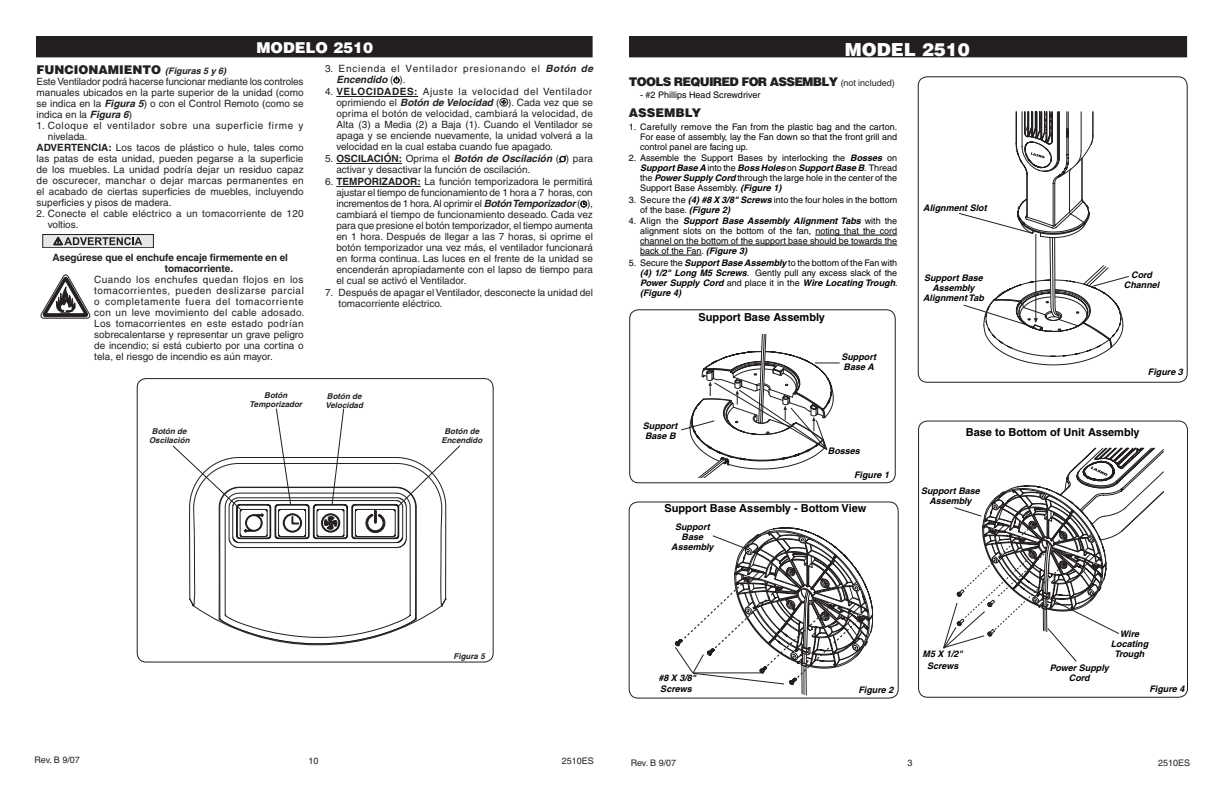
<style>
.page{position:relative;width:1224px;height:792px;background:#fff}
.page>*{position:absolute;margin:0;border:0;box-sizing:border-box;transform-origin:0 0}
.t1{font:900 18px "Helvetica";color:#fff}
.t2{font:900 15px "Helvetica";color:#fff}
.t3{font:900 12px "Helvetica";letter-spacing:-.06em;color:#231f20}
.t4{font:900 12px "Helvetica";color:#231f20}
.t5{font:700 11px "Helvetica";color:#000}
.t6{font:10px/11px "Helvetica";color:#231f20;text-align:justify}
.t7{font:700 10px/11px "Helvetica";letter-spacing:-.01em;color:#231f20}
.t8{font:10px/11px "Helvetica";letter-spacing:.055em;color:#231f20}
.t9{font:10px/11px "Helvetica";letter-spacing:.02em;color:#231f20}
.t10{font:10px/11px "Helvetica";letter-spacing:.075em;color:#231f20}
.text_with_numbers{font:9px/10px "Helvetica";color:#000;text-align:justify}
.t11{font:italic 700 9px/10px "Helvetica";color:#000;text-align:center}
.t12{font:9px "Helvetica";color:#231f20}
.t13{font:italic 700 8px/8.5px "Helvetica";color:#231f20;text-align:center}
.s1{font-weight:700;font-style:italic;font-size:9px}
.s2{font-weight:700;font-style:italic}
.s3{font-weight:700}
.s4{font-weight:400;font-size:9px}
</style>
<div class="page">
<div style="left:36px;top:36px;width:556px;height:21px;background:#231f20"></div>
<svg style="left:40px;top:275px;width:51px;height:44px"></svg>
<div style="left:42px;top:234px;width:112px;height:14px;background:#545151"></div>
<div style="left:43px;top:235px;width:110px;height:13px;background:#e6e7e9"></div>
<div style="left:43px;top:234px;width:111px;height:14px;border:1px solid #231f20"></div>
<svg style="left:54px;top:237px;width:88px;height:8px"></svg>
<div style="left:630px;top:36px;width:557px;height:21px;background:#231f20"></div>
<hr style="left:815px;top:235px;width:82px;height:1px;background:#000">
<hr style="left:640px;top:245px;width:257px;height:1px;background:#000">
<hr style="left:640px;top:255px;width:62px;height:1px;background:#000">
<svg style="left:394px;top:76px;width:5px;height:7px"></svg>
<hr style="left:336px;top:96px;width:82px;height:1px;background:#231f20">
<svg style="left:502px;top:100px;width:4px;height:4px"></svg>
<div style="left:500px;top:98px;width:8px;height:8px;border:1px solid #231f20;border-radius:50%"></div>
<hr style="left:336px;top:163px;width:66px;height:1px;background:#231f20">
<svg style="left:559px;top:156px;width:7px;height:6px"></svg>
<hr style="left:336px;top:186px;width:85px;height:1px;background:#231f20">
<svg style="left:580px;top:201px;width:7px;height:6px"></svg>
<svg style="left:629px;top:502px;width:270px;height:196px"></svg>
<svg style="left:675px;top:527px;width:199px;height:172px"></svg>
<svg style="left:712px;top:483px;width:122px;height:1px"></svg>
<svg style="left:688px;top:483px;width:22px;height:1px"></svg>
<svg style="left:629px;top:309px;width:267px;height:174px"></svg>
<svg style="left:681px;top:330px;width:159px;height:151px"></svg>
<svg style="left:918px;top:421px;width:270px;height:276px"></svg>
<svg style="left:943px;top:448px;width:221px;height:214px"></svg>
<svg style="left:918px;top:76px;width:270px;height:306px"></svg>
<svg style="left:959px;top:111px;width:170px;height:254px"></svg>
<svg style="left:136px;top:378px;width:358px;height:284px"></svg>
<svg style="left:172px;top:408px;width:289px;height:238px"></svg>
<p class="t2" style="left:256px;top:38px;width:118px">MODELO 2510</p>
<p class="t4" style="left:37px;top:62px;width:191px">FUNCIONAMIENTO <span class="s1">(Figuras 5 y 6)</span></p>
<p class="t6" style="left:37px;top:76px;width:269px">Este Ventilador podrá hacerse funcionar mediante los controles manuales ubicados en la parte superior de la unidad (como se indica en la <span class="s2">Figura 5</span>) o con el Control Remoto (como se indica en la <span class="s2">Figura 6</span>)</p>
<p class="t8" style="left:48px;top:120px;width:257px;text-indent:-11px">1. Coloque el ventilador sobre una superficie firme y nivelada.</p>
<p class="t6" style="left:37px;top:142px;width:269px"><span class="s3">ADVERTENCIA:</span> Los tacos de plástico o hule, tales como las patas de esta unidad, pueden pegarse a la superficie de los muebles. La unidad podría dejar un residuo capaz de oscurecer, manchar o dejar marcas permanentes en el acabado de ciertas superficies de muebles, incluyendo superficies y pisos de madera.</p>
<p class="t9" style="left:48px;top:208px;width:257px;text-indent:-11px">2. Conecte el cable eléctrico a un tomacorriente de 120 voltios.</p>
<p class="t7" style="left:165px;top:252px;width:124px;text-indent:-113px">Asegúrese que el enchufe encaje firmemente en el tomacorriente.</p>
<p class="t6" style="left:94px;top:274px;width:211px">Cuando los enchufes quedan flojos en los tomacorrientes, pueden deslizarse parcial o completamente fuera del tomacorriente con un leve movimiento del cable adosado.<br>Los tomacorrientes en este estado podrían sobrecalentarse y representar un grave peligro de incendio; si está cubierto por una cortina o tela, el riesgo de incendio es aún mayor.</p>
<p class="t10" style="left:336px;top:63px;width:258px;text-indent:-11px">3. Encienda el Ventilador presionando el <span class="s2">Botón de<br>Encendido</span> ( ).</p>
<p class="t6" style="left:336px;top:86px;width:258px;text-indent:-11px">4. <span class="s3">VELOCIDADES:</span> Ajuste la velocidad del Ventilador oprimiendo el <span class="s2">Botón de Velocidad</span> ( ). Cada vez que se oprima el botón de velocidad, cambiará la velocidad, de Alta (3) a Media (2) a Baja (1). Cuando el Ventilador se apaga y se enciende nuevamente, la unidad volverá a la velocidad en la cual estaba cuando fue apagado.</p>
<p class="t6" style="left:336px;top:153px;width:258px;text-indent:-11px">5. <span class="s3">OSCILACIÓN:</span> Oprima el <span class="s2">Botón de Oscilación</span> ( ) para activar y desactivar la función de oscilación.</p>
<p class="t6" style="left:336px;top:176px;width:258px;text-indent:-11px">6. <span class="s3">TEMPORIZADOR:</span> La función temporizadora le permitirá ajustar el tiempo de funcionamiento de 1 hora a 7 horas, con incrementos de 1 hora. Al oprimir el <span class="s2">Botón Temporizador</span> ( ), cambiará el tiempo de funcionamiento deseado. Cada vez para que presione el botón temporizador, el tiempo aumenta en 1 hora. Después de llegar a las 7 horas, si oprime el botón temporizador una vez más, el ventilador funcionará en forma continua. Las luces en el frente de la unidad se encenderán apropiadamente con el lapso de tiempo para el cual se activó el Ventilador.</p>
<p class="t6" style="left:339px;top:287px;width:256px;text-indent:-14px">7. Después de apagar el Ventilador, desconecte la unidad del tomacorriente eléctrico.</p>
<p class="t13" style="left:264px;top:391px;width:25px">Botón</p>
<p class="t13" style="left:250px;top:400px;width:54px">Temporizador</p>
<p class="t13" style="left:326px;top:392px;width:39px;text-align:left">Botón de<br>Velocidad</p>
<p class="t13" style="left:149px;top:427px;width:42px">Botón de<br>Oscilación</p>
<p class="t13" style="left:441px;top:427px;width:42px">Botón de<br>Encendido</p>
<p class="t13" style="left:454px;top:652px;width:33px">Figura 5</p>
<p class="t1" style="left:845px;top:38px;width:127px">MODEL 2510</p>
<p class="t3" style="left:629px;top:74px;width:267px">TOOLS REQUIRED FOR ASSEMBLY <span class="s4">(not included)</span></p>
<p class="text_with_numbers" style="left:640px;top:90px;width:122px">- #2 Phillips Head Screwdriver</p>
<p class="t4" style="left:629px;top:105px;width:74px">ASSEMBLY</p>
<p class="text_with_numbers" style="left:640px;top:122px;width:259px;text-indent:-11px">1. Carefully remove the Fan from the plastic bag and the carton.<br>For ease of assembly, lay the Fan down so that the front grill and control panel are facing up.</p>
<p class="text_with_numbers" style="left:640px;top:153px;width:259px;text-indent:-11px">2. Assemble the Support Bases by interlocking the <span class="s2">Bosses</span> on <span class="s2">Support Base A</span> into the <span class="s2">Boss Holes</span> on <span class="s2">Support Base B</span>. Thread the <span class="s2">Power Supply Cord</span> through the large hole in the center of the Support Base Assembly. <span class="s2">(Figure 1)</span></p>
<p class="text_with_numbers" style="left:640px;top:195px;width:259px;text-indent:-11px">3. Secure the <span class="s2">(4) #8 X 3/8" Screws</span> into the four holes in the bottom of the base. <span class="s2">(Figure 2)</span></p>
<p class="text_with_numbers" style="left:640px;top:216px;width:259px;text-indent:-11px">4. Align the <span class="s2">Support Base Assembly Alignment Tabs</span> with the alignment slots on the bottom of the fan, noting that the cord channel on the bottom of the support base should be towards the back of the Fan. <span class="s2">(Figure 3)</span></p>
<p class="text_with_numbers" style="left:640px;top:257px;width:259px;text-indent:-11px">5. Secure the <span class="s2">Support Base Assembly</span> to the bottom of the Fan with <span class="s2">(4) 1/2" Long M5 Screws</span>. Gently pull any excess slack of the <span class="s2">Power Supply Cord</span> and place it in the <span class="s2">Wire Locating Trough</span>. <span class="s2">(Figure 4)</span></p>
<p class="t5" style="left:699px;top:310px;width:128px">Support Base Assembly</p>
<p class="t11" style="left:841px;top:352px;width:36px;text-align:left">Support<br>Base A</p>
<p class="t11" style="left:643px;top:421px;width:36px;text-align:left">Support<br>Base B</p>
<p class="t11" style="left:828px;top:445px;width:34px">Bosses</p>
<p class="t11" style="left:854px;top:470px;width:37px">Figure 1</p>
<p class="t5" style="left:665px;top:502px;width:203px">Support Base Assembly - Bottom View</p>
<p class="t11" style="left:671px;top:522px;width:44px">Support<br>Base<br>Assembly</p>
<p class="t11" style="left:923px;top:202px;width:65px">Alignment Slot</p>
<p class="t11" style="left:923px;top:273px;width:62px">Support Base<br>Assembly<br>Alignment Tab</p>
<p class="t11" style="left:1124px;top:270px;width:37px">Cord<br>Channel</p>
<p class="t11" style="left:1148px;top:366px;width:37px">Figure 3</p>
<p class="t5" style="left:966px;top:426px;width:175px">Base to Bottom of Unit Assembly</p>
<p class="t11" style="left:921px;top:486px;width:60px">Support Base<br>Assembly</p>
<p class="t11" style="left:658px;top:673px;width:39px">#8 X 3/8"</p>
<p class="t11" style="left:660px;top:684px;width:33px">Screws</p>
<p class="t11" style="left:858px;top:685px;width:37px">Figure 2</p>
<p class="t11" style="left:923px;top:649px;width:42px">M5 X 1/2"</p>
<p class="t11" style="left:927px;top:660px;width:33px">Screws</p>
<p class="t11" style="left:1111px;top:629px;width:39px">Wire<br>Locating<br>Trough</p>
<p class="t11" style="left:1050px;top:663px;width:60px">Power Supply<br>Cord</p>
<p class="t11" style="left:1149px;top:684px;width:37px">Figure 4</p>
<p class="t12" style="left:34px;top:755px;width:47px">Rev. B 9/07</p>
<p class="t12" style="left:309px;top:755px;width:12px">10</p>
<p class="t12" style="left:562px;top:756px;width:34px">2510ES</p>
<p class="t12" style="left:631px;top:757px;width:47px">Rev. B 9/07</p>
<p class="t12" style="left:907px;top:758px;width:7px">3</p>
<p class="t12" style="left:1158px;top:758px;width:34px">2510ES</p>
</div>
